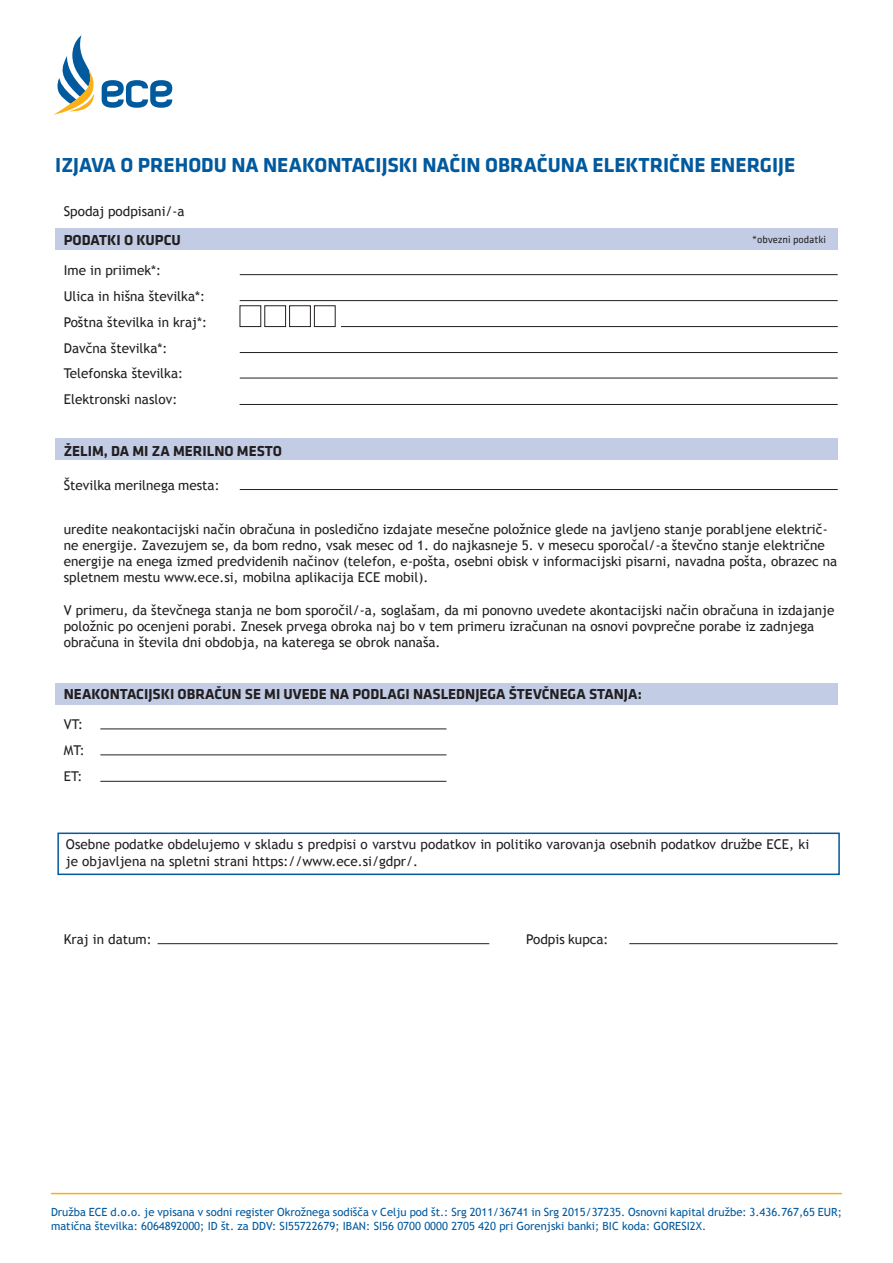
<style>
.page{position:relative;width:893px;height:1263px;background:#fff}
.page>*{position:absolute;margin:0;border:0;box-sizing:border-box;transform-origin:0 0}
.t1{font:700 21px "Klavika";color:#01599e}
.t2{font:700 15px "Klavika";color:#231f20}
.t3{font:13.5px/25.8px "Trebuchet MS";color:#231f20}
.t4{font:11.25px/14.2px "Trebuchet MS";color:#01599e}
.t5{font:10.5px "Klavika";color:#231f20}
</style>
<div class="page">
<div style="left:55px;top:228px;width:783px;height:21px;background:#c2cde5"></div>
<div style="left:55px;top:439px;width:783px;height:21px;background:#c2cde5"></div>
<div style="left:55px;top:684px;width:783px;height:21px;background:#c2cde5"></div>
<hr style="left:240px;top:404px;width:598px;height:1px;background:#231f20">
<hr style="left:240px;top:274px;width:598px;height:1px;background:#231f20">
<hr style="left:100px;top:729px;width:346px;height:1px;background:#231f20">
<hr style="left:240px;top:489px;width:598px;height:1px;background:#231f20">
<hr style="left:240px;top:300px;width:598px;height:1px;background:#231f20">
<hr style="left:100px;top:755px;width:346px;height:1px;background:#231f20">
<hr style="left:240px;top:378px;width:598px;height:1px;background:#231f20">
<hr style="left:341px;top:326px;width:497px;height:1px;background:#231f20">
<div style="left:265px;top:306px;width:21px;height:21px;border:1px solid #231f20"></div>
<div style="left:289px;top:306px;width:22px;height:21px;border:1px solid #231f20"></div>
<div style="left:314px;top:306px;width:21px;height:21px;border:1px solid #231f20"></div>
<hr style="left:240px;top:352px;width:598px;height:1px;background:#231f20">
<hr style="left:100px;top:781px;width:346px;height:1px;background:#231f20">
<svg style="left:54px;top:35px;width:40px;height:80px"></svg>
<svg style="left:102px;top:80px;width:70px;height:28px"></svg>
<div style="left:57px;top:832px;width:783px;height:43px;border:2px solid #01599e"></div>
<hr style="left:629px;top:943px;width:209px;height:1px;background:#231f20">
<hr style="left:158px;top:943px;width:331px;height:1px;background:#231f20">
<hr style="left:51px;top:1193px;width:791px;height:1px;background:#fbb017">
<h1 class="t1" style="left:55px;top:154px;width:741px">IZJAVA O PREHODU NA NEAKONTACIJSKI NAČIN OBRAČUNA ELEKTRIČNE ENERGIJE</h1>
<p class="t3" style="left:64px;top:199px;width:122px">Spodaj podpisani/-a</p>
<p class="t2" style="left:64px;top:232px;width:119px">PODATKI O KUPCU</p>
<p class="t3" style="left:64px;top:258px;width:145px">Ime in priimek*:<br>Ulica in hišna številka*:<br>Poštna številka in kraj*:<br>Davčna številka*:<br>Telefonska številka:<br>Elektronski naslov:</p>
<p class="t2" style="left:64px;top:443px;width:220px">ŽELIM, DA MI ZA MERILNO MESTO</p>
<p class="t3" style="left:64px;top:472px;width:157px">Številka merilnega mesta:</p>
<p class="t5" style="left:752px;top:233px;width:75px">*obvezni podatki</p>
<p class="t3" style="left:64px;top:521px;width:775px;line-height:16.2px">uredite neakontacijski način obračuna in posledično izdajate mesečne položnice glede na javljeno stanje porabljene električ&shy;ne energije. Zavezujem se, da bom redno, vsak mesec od 1. do najkasneje 5. v mesecu sporočal/-a števčno stanje električne energije na enega izmed predvidenih načinov (telefon, e-pošta, osebni obisk v informacijski pisarni, navadna pošta, obrazec na spletnem mestu www.ece.si, mobilna aplikacija ECE mobil).</p>
<p class="t3" style="left:64px;top:602px;width:772px;line-height:16.2px">V primeru, da števčnega stanja ne bom sporočil/-a, soglašam, da mi ponovno uvedete akontacijski način obračuna in izdajanje položnic po ocenjeni porabi. Znesek prvega obroka naj bo v tem primeru izračunan na osnovi povprečne porabe iz zadnjega obračuna in števila dni obdobja, na katerega se obrok nanaša.</p>
<p class="t2" style="left:64px;top:686px;width:580px">NEAKONTACIJSKI OBRAČUN SE MI UVEDE NA PODLAGI NASLEDNJEGA ŠTEVČNEGA STANJA:</p>
<p class="t3" style="left:64px;top:712px;width:22px">VT:<br>MT:<br>ET:</p>
<p class="t3" style="left:66px;top:837px;width:745px;line-height:16.2px">Osebne podatke obdelujemo v skladu s predpisi o varstvu podatkov in politiko varovanja osebnih podatkov družbe ECE, ki je objavljena na spletni strani https://www.ece.si/gdpr/.</p>
<p class="t3" style="left:64px;top:926px;width:89px">Kraj in datum:</p>
<p class="t3" style="left:526px;top:926px;width:84px">Podpis kupca:</p>
<p class="t4" style="left:51px;top:1205px;width:792px">Družba ECE d.o.o. je vpisana v sodni register Okrožnega sodišča v Celju pod št.: Srg 2011/36741 in Srg 2015/37235. Osnovni kapital družbe: 3.436.767,65 EUR; matična številka: 6064892000; ID št. za DDV: SI55722679; IBAN: SI56 0700 0000 2705 420 pri Gorenjski banki; BIC koda: GORESI2X.</p>
</div>
